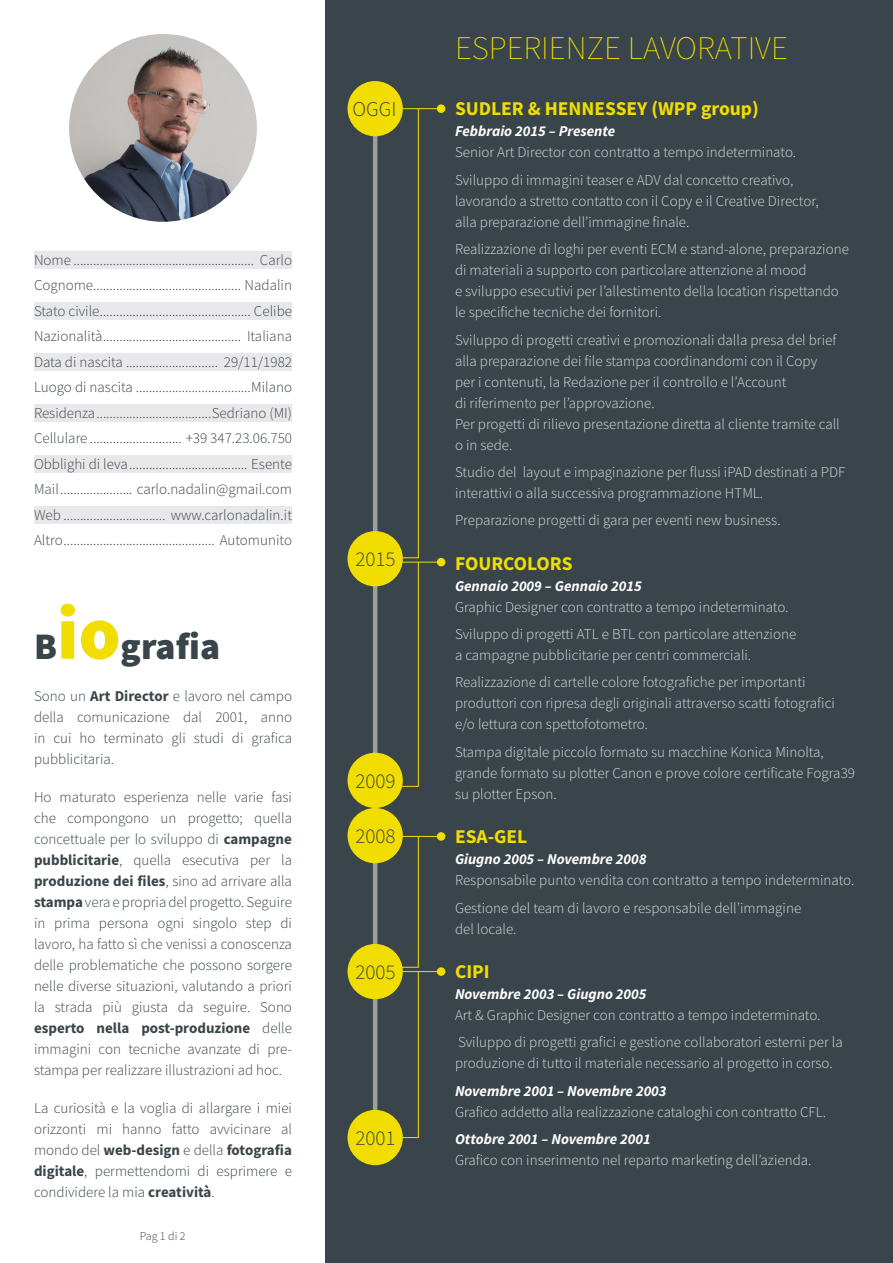
<style>
.page{position:relative;width:893px;height:1263px;background:#fff}
.page>*{position:absolute;margin:0;border:0;box-sizing:border-box;transform-origin:0 0}
.t1{font:900 37.5px "Source Sans Pro";color:#39454a}
.t2{font:200 33px "Source Sans Pro";color:#f1de00}
.t3{font:300 21px "Source Sans Pro";color:#39454a}
.t4{font:700 19.5px "Source Sans Pro";color:#f1de00}
.t5{font:300 15px/21px "Source Sans Pro";color:#dbdbde}
.t6{font:300 15px/21px "Source Sans Pro";color:#39454a;text-align:justify}
.t7{font:italic 700 15px "Source Sans Pro";color:#fff}
.t8{font:300 12px "Source Sans Pro";color:#39454a}
.s1{font-size:75px;color:#f1de00}
.s2{font-weight:700}
</style>
<div class="page">
<div style="left:325px;top:0;width:568px;height:1263px;background:#39454a"></div>
<div style="left:34px;top:251px;width:258px;height:18px;background:#e8e8ea"></div>
<div style="left:34px;top:302px;width:258px;height:18px;background:#e8e8ea"></div>
<div style="left:34px;top:353px;width:258px;height:18px;background:#e8e8ea"></div>
<div style="left:34px;top:404px;width:258px;height:18px;background:#e8e8ea"></div>
<div style="left:34px;top:455px;width:258px;height:18px;background:#e8e8ea"></div>
<div style="left:34px;top:506px;width:258px;height:18px;background:#e8e8ea"></div>
<img style="left:69px;top:34px;width:188px;height:188px;border-radius:94px">
<svg style="left:397px;top:109px;width:22px;height:678px"></svg>
<svg style="left:397px;top:837px;width:22px;height:301px"></svg>
<div style="left:437px;top:104px;width:8px;height:9px;background:#f1de00;border-radius:50%"></div>
<hr style="left:386px;top:108px;width:54px;height:1px;background:#f1de00">
<div style="left:437px;top:558px;width:8px;height:8px;background:#f1de00;border-radius:50%"></div>
<hr style="left:386px;top:562px;width:54px;height:1px;background:#f1de00">
<div style="left:437px;top:832px;width:8px;height:9px;background:#f1de00;border-radius:50%"></div>
<hr style="left:386px;top:836px;width:54px;height:1px;background:#f1de00">
<div style="left:437px;top:967px;width:8px;height:9px;background:#f1de00;border-radius:50%"></div>
<hr style="left:386px;top:971px;width:54px;height:1px;background:#f1de00">
<hr style="left:373px;top:87px;width:4px;height:1076px;background:#9a9ca0">
<div style="left:347px;top:81px;width:56px;height:55px;background:#f1de00;border-radius:50%"></div>
<div style="left:347px;top:531px;width:56px;height:55px;background:#f1de00;border-radius:50%"></div>
<div style="left:347px;top:753px;width:56px;height:55px;background:#f1de00;border-radius:50%"></div>
<div style="left:347px;top:944px;width:56px;height:55px;background:#f1de00;border-radius:50%"></div>
<div style="left:347px;top:808px;width:56px;height:55px;background:#f1de00;border-radius:50%"></div>
<div style="left:347px;top:1110px;width:56px;height:55px;background:#f1de00;border-radius:50%"></div>
<p class="t6" style="left:34px;top:247px;width:260px;line-height:25.5px">Nome ....................................................... Carlo Cognome............................................. Nadalin Stato civile.............................................. Celibe Nazionalità.......................................... Italiana Data di nascita ............................ 29/11/1982<br>Luogo di nascita ...................................Milano Residenza...................................Sedriano (MI)<br>Cellulare ............................ +39 347.23.06.750<br>Obblighi di leva.................................... Esente Mail...................... carlo.nadalin@gmail.com Web ............................... www.carlonadalin.it Altro.............................................. Automunito</p>
<h1 class="t1" style="left:34px;top:620px;width:188px">B<span class="s1">io</span>grafia</h1>
<p class="t6" style="left:34px;top:685px;width:260px">Sono un <span class="s2">Art Director</span> e lavoro nel campo della comunicazione dal 2001, anno in cui ho terminato gli studi di grafica pubblicitaria.</p>
<p class="t6" style="left:34px;top:786px;width:260px">Ho maturato esperienza nelle varie fasi che compongono un progetto; quella concettuale per lo sviluppo di <span class="s2">campagne pubblicitarie</span>, quella esecutiva per la <span class="s2">produzione dei files</span>, sino ad arrivare alla <span class="s2">stampa</span> vera e propria del progetto. Seguire in prima persona ogni singolo step di lavoro, ha fatto sì che venissi a conoscenza delle problematiche che possono sorgere nelle diverse situazioni, valutando a priori la strada più giusta da seguire. Sono <span class="s2">esperto nella post-produzione</span> delle immagini con tecniche avanzate di pre&shy;stampa per realizzare illustrazioni ad hoc.</p>
<p class="t6" style="left:34px;top:1097px;width:259px">La curiosità e la voglia di allargare i miei orizzonti mi hanno fatto avvicinare al mondo del <span class="s2">web-design</span> e della <span class="s2">fotografia digitale</span>, permettendomi di esprimere e condividere la mia <span class="s2">creatività</span>.</p>
<p class="t8" style="left:140px;top:1228px;width:47px">Pag 1 di 2</p>
<h3 class="t3" style="left:352px;top:96px;width:46px">OGGI</h3>
<h3 class="t3" style="left:355px;top:546px;width:42px">2015</h3>
<h3 class="t3" style="left:355px;top:768px;width:42px">2009</h3>
<h3 class="t3" style="left:355px;top:823px;width:42px">2008</h3>
<h3 class="t3" style="left:355px;top:959px;width:42px">2005</h3>
<h3 class="t3" style="left:355px;top:1125px;width:42px">2001</h3>
<h2 class="t2" style="left:455px;top:28px;width:335px">ESPERIENZE LAVORATIVE</h2>
<h3 class="t4" style="left:455px;top:96px;width:305px">SUDLER &amp; HENNESSEY (WPP group)</h3>
<p class="t7" style="left:455px;top:121px;width:162px">Febbraio 2015 – Presente</p>
<p class="t5" style="left:455px;top:139px;width:343px;line-height:27.3px">Senior Art Director con contratto a tempo indeterminato.<br>Sviluppo di immagini teaser e ADV dal concetto creativo,</p>
<p class="t5" style="left:455px;top:190px;width:365px">lavorando a stretto contatto con il Copy e il Creative Director, alla preparazione dell’immagine finale.</p>
<p class="t5" style="left:455px;top:239px;width:395px">Realizzazione di loghi per eventi ECM e stand-alone, preparazione di materiali a supporto con particolare attenzione al mood<br>e sviluppo esecutivi per l’allestimento della location rispettando le specifiche tecniche dei fornitori.</p>
<p class="t5" style="left:455px;top:329px;width:386px">Sviluppo di progetti creativi e promozionali dalla presa del brief alla preparazione dei file stampa coordinandomi con il Copy per i contenuti, la Redazione per il controllo e l’Account<br>di riferimento per l’approvazione.<br>Per progetti di rilievo presentazione diretta al cliente tramite call o in sede.</p>
<p class="t5" style="left:455px;top:461px;width:392px">Studio del layout e impaginazione per flussi iPAD destinati a PDF interattivi o alla successiva programmazione HTML.</p>
<p class="t5" style="left:455px;top:510px;width:327px">Preparazione progetti di gara per eventi new business.</p>
<h3 class="t4" style="left:455px;top:550px;width:119px">FOURCOLORS</h3>
<p class="t7" style="left:455px;top:576px;width:188px">Gennaio 2009 – Gennaio 2015</p>
<p class="t5" style="left:455px;top:593px;width:343px;line-height:27.3px">Graphic Designer con contratto a tempo indeterminato.<br>Sviluppo di progetti ATL e BTL con particolare attenzione</p>
<p class="t5" style="left:455px;top:641px;width:352px;line-height:27.3px">a campagne pubblicitarie per centri commerciali.<br>Realizzazione di cartelle colore fotografiche per importanti</p>
<p class="t5" style="left:455px;top:693px;width:381px">produttori con ripresa degli originali attraverso scatti fotografici e/o lettura con spettofotometro.</p>
<p class="t5" style="left:455px;top:741px;width:401px">Stampa digitale piccolo formato su macchine Konica Minolta, grande formato su plotter Canon e prove colore certificate Fogra39 su plotter Epson.</p>
<h3 class="t4" style="left:455px;top:823px;width:74px">ESA-GEL</h3>
<p class="t7" style="left:455px;top:849px;width:193px">Giugno 2005 – Novembre 2008</p>
<p class="t5" style="left:455px;top:867px;width:401px;line-height:27.3px">Responsabile punto vendita con contratto a tempo indeterminato.<br>Gestione del team di lavoro e responsabile dell’immagine</p>
<p class="t5" style="left:455px;top:918px;width:63px">del locale.</p>
<h3 class="t4" style="left:455px;top:958px;width:36px">CIPI</h3>
<p class="t7" style="left:455px;top:984px;width:193px">Novembre 2003 – Giugno 2005</p>
<p class="t5" style="left:455px;top:1001px;width:389px;line-height:27.3px">Art &amp; Graphic Designer con contratto a tempo indeterminato.<br>Sviluppo di progetti grafici e gestione collaboratori esterni per la</p>
<p class="t5" style="left:455px;top:1053px;width:379px">produzione di tutto il materiale necessario al progetto in corso.</p>
<p class="t7" style="left:455px;top:1081px;width:213px">Novembre 2001 – Novembre 2003</p>
<p class="t5" style="left:455px;top:1101px;width:372px">Grafico addetto alla realizzazione cataloghi con contratto CFL.</p>
<p class="t7" style="left:455px;top:1129px;width:197px">Ottobre 2001 – Novembre 2001</p>
<p class="t5" style="left:455px;top:1150px;width:358px">Grafico con inserimento nel reparto marketing dell’azienda.</p>
</div>
